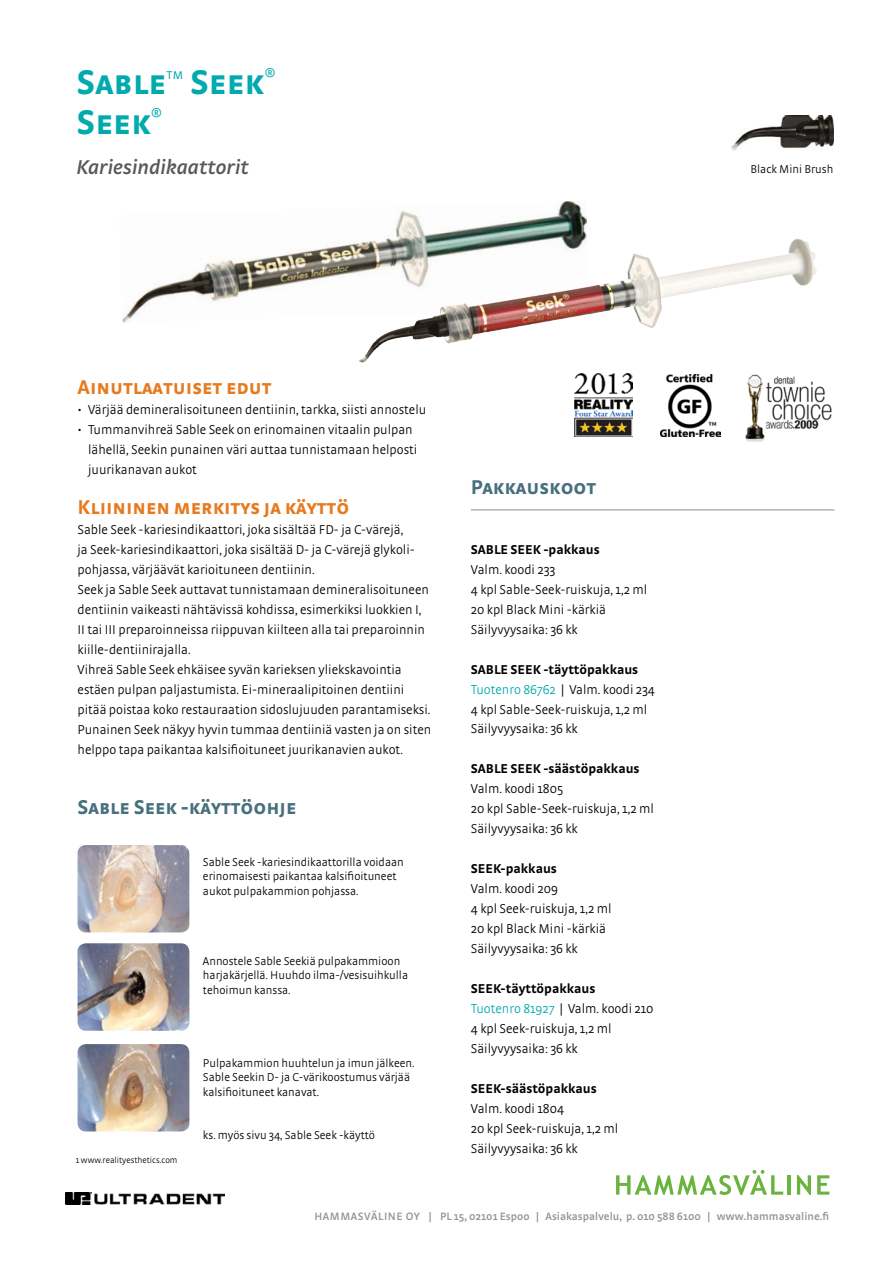
<style>
.page{position:relative;width:893px;height:1263px;background:#fff}
.page>*{position:absolute;margin:0;border:0;box-sizing:border-box;transform-origin:0 0}
.t1{font:700 36px "Strada SC";color:#00aaad}
.t2{font:700 21px "Strada SC";color:#e67a1e}
.t3{font:700 21px "Strada SC";color:#476f7c}
.t4{font:italic 600 21px "Strada";color:#58595b}
.t5{font:300 15px "Strada SC";color:#00aaad}
.t6{font:300 13.5px/20px "Strada";color:#000}
.t7{font:700 13.5px "Strada";color:#000}
.t8{font:300 12px/14.4px "Strada";color:#000}
.t9{font:600 11.25px "Strada";letter-spacing:.005em;color:#949495}
.t10{font:300 9px "Strada";color:#000}
.s1{font-weight:700}
.s2{color:#00aaad}
</style>
<div class="page">
<img style="left:122px;top:201px;width:465px;height:122px">
<img style="left:78px;top:845px;width:111px;height:87px">
<img style="left:78px;top:943px;width:111px;height:88px">
<img style="left:78px;top:1044px;width:111px;height:87px">
<img style="left:385px;top:239px;width:410px;height:94px">
<img style="left:746px;top:374px;width:86px;height:68px">
<img style="left:732px;top:116px;width:101px;height:35px">
<img style="left:660px;top:375px;width:61px;height:62px">
<img style="left:574px;top:374px;width:58px;height:63px">
<hr style="left:471px;top:509px;width:363px;height:2px;background:#b1b4b6">
<hr style="left:787px;top:1175px;width:4px;height:19px;background:#6ab33f">
<svg style="left:797px;top:1175px;width:14px;height:20px"></svg>
<svg style="left:817px;top:1175px;width:12px;height:19px"></svg>
<svg style="left:616px;top:1170px;width:167px;height:25px"></svg>
<img style="left:66px;top:1192px;width:158px;height:13px">
<h1 class="t1" style="left:77px;top:60px;width:91px">Sable</h1>
<p class="t5" style="left:166px;top:66px;width:19px">tm</p>
<h1 class="t1" style="left:190px;top:60px;width:87px">Seek<sup>®</sup></h1>
<h1 class="t1" style="left:77px;top:100px;width:87px">Seek<sup>®</sup></h1>
<h2 class="t4" style="left:77px;top:155px;width:174px">Kariesindikaattorit</h2>
<h2 class="t2" style="left:78px;top:374px;width:196px">Ainutlaatuiset edut</h2>
<p class="t6" style="left:78px;top:399px;width:350px">• Värjää demineralisoituneen dentiinin, tarkka, siisti annostelu</p>
<p class="t6" style="left:88px;top:419px;width:331px;text-indent:-11px">• Tummanvihreä Sable Seek on erinomainen vitaalin pulpan lähellä, Seekin punainen väri auttaa tunnistamaan helposti juurikanavan aukot</p>
<h2 class="t2" style="left:78px;top:494px;width:273px">Kliininen merkitys ja käyttö</h2>
<p class="t6" style="left:78px;top:519px;width:355px">Sable Seek -kariesindikaattori, joka sisältää FD- ja C-värejä,<br>ja Seek-kariesindikaattori, joka sisältää D- ja C-värejä glykoli&shy;pohjassa, värjäävät karioituneen dentiinin.<br>Seek ja Sable Seek auttavat tunnistamaan demineralisoituneen dentiinin vaikeasti nähtävissä kohdissa, esimerkiksi luokkien I, II tai III preparoinneissa riippuvan kiilteen alla tai preparoinnin kiille-dentiinirajalla.<br>Vihreä Sable Seek ehkäisee syvän karieksen yliekskavointia estäen pulpan paljastumista. Ei-mineraalipitoinen dentiini pitää poistaa koko restauraation sidoslujuuden parantamiseksi.<br>Punainen Seek näkyy hyvin tummaa dentiiniä vasten ja on siten helppo tapa paikantaa kalsifioituneet juurikanavien aukot.</p>
<h2 class="t3" style="left:78px;top:794px;width:220px">Sable Seek -käyttöohje</h2>
<p class="t8" style="left:203px;top:855px;width:202px">Sable Seek -kariesindikaattorilla voidaan erinomaisesti paikantaa kalsifioituneet aukot pulpakammion pohjassa.</p>
<p class="t8" style="left:203px;top:954px;width:207px">Annostele Sable Seekiä pulpakammioon harjakärjellä. Huuhdo ilma-/vesisuihkulla tehoimun kanssa.</p>
<p class="t10" style="left:76px;top:1155px;width:103px">1 www.realityesthetics.com</p>
<p class="t8" style="left:203px;top:1056px;width:213px">Pulpakammion huuhtelun ja imun jälkeen.<br>Sable Seekin D- ja C-värikoostumus värjää kalsifioituneet kanavat.</p>
<p class="t8" style="left:203px;top:1128px;width:174px">ks. myös sivu 34, Sable Seek -käyttö</p>
<h2 class="t3" style="left:471px;top:474px;width:127px">Pakkauskoot</h2>
<p class="t7" style="left:471px;top:541px;width:130px">SABLE SEEK -pakkaus</p>
<p class="t6" style="left:471px;top:559px;width:178px">Valm. koodi 233<br>4 kpl Sable-Seek-ruiskuja, 1,2 ml<br>20 kpl Black Mini -kärkiä<br>Säilyvyysaika: 36 kk</p>
<p class="t6" style="left:471px;top:659px;width:186px"><span class="s1">SABLE SEEK -täyttöpakkaus<br></span><span class="s2">Tuotenro 86762</span> | Valm. koodi 234<br>4 kpl Sable-Seek-ruiskuja, 1,2 ml<br>Säilyvyysaika: 36 kk</p>
<p class="t7" style="left:471px;top:761px;width:170px">SABLE SEEK -säästöpakkaus</p>
<p class="t6" style="left:471px;top:779px;width:184px">Valm. koodi 1805<br>20 kpl Sable-Seek-ruiskuja, 1,2 ml<br>Säilyvyysaika: 36 kk</p>
<p class="t7" style="left:471px;top:861px;width:87px">SEEK-pakkaus</p>
<p class="t6" style="left:471px;top:879px;width:142px">Valm. koodi 209<br>4 kpl Seek-ruiskuja, 1,2 ml<br>20 kpl Black Mini -kärkiä<br>Säilyvyysaika: 36 kk</p>
<p class="t6" style="left:471px;top:979px;width:184px"><span class="s1">SEEK-täyttöpakkaus<br></span><span class="s2">Tuotenro 81927</span> | Valm. koodi 210<br>4 kpl Seek-ruiskuja, 1,2 ml<br>Säilyvyysaika: 36 kk</p>
<p class="t7" style="left:471px;top:1080px;width:127px">SEEK-säästöpakkaus</p>
<p class="t6" style="left:471px;top:1098px;width:149px">Valm. koodi 1804<br>20 kpl Seek-ruiskuja, 1,2 ml<br>Säilyvyysaika: 36 kk</p>
<p class="t8" style="left:750px;top:161px;width:84px">Black Mini Brush</p>
<p class="t9" style="left:314px;top:1209px;width:516px">HAMMASVÄLINE OY | PL 15, 02101 Espoo | Asiakaspalvelu, p. 010 588 6100 | www.hammasvaline.fi</p>
</div>
